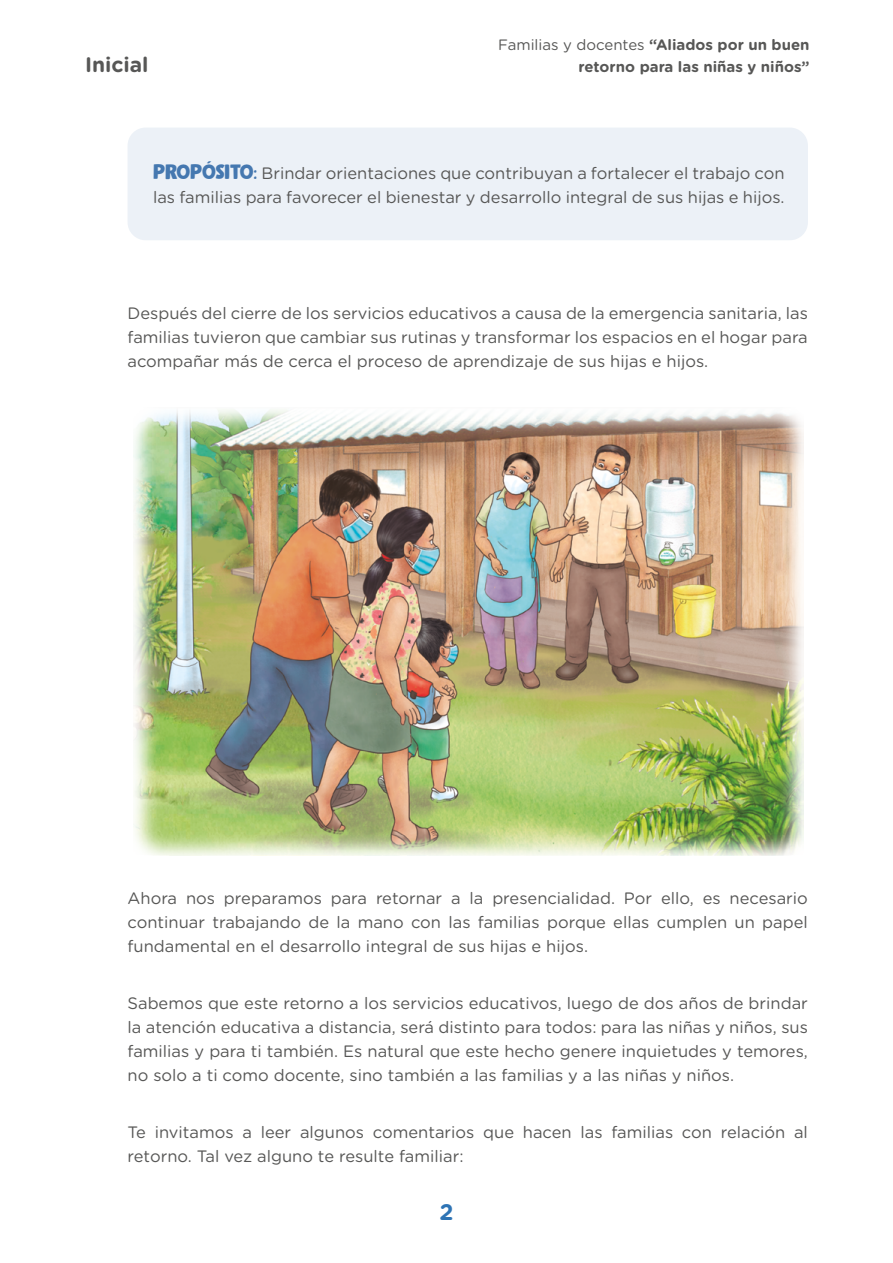
<style>
.page{position:relative;width:893px;height:1263px;background:#fff}
.page>*{position:absolute;margin:0;border:0;box-sizing:border-box;transform-origin:0 0}
.t1{font:700 22.5px "Gotham Rounded";color:#2e74b5}
.t2{font:700 21px "Gotham Rounded";color:#575756}
.Cuerpo_de_texto_alin{font:16.5px/24px "Gotham Rounded";color:#575756;text-align:justify}
.Cuerpo_de_Texto_just{font:16.5px/24px "Gotham Rounded";color:#575756}
.t3{font:15px "Gotham Rounded";color:#575756}
.t4{font:700 15px "Gotham Rounded";color:#575756}
.s1{font-weight:700}
.s2{font-family:"Gumbo DEMO";font-size:21px;color:#4578b0}
</style>
<div class="page">
<div style="left:128px;top:128px;width:680px;height:112px;background:#ecf1f7;border-radius:18px"></div>
<img style="left:133px;top:410px;width:670px;height:446px">
<p class="t3" style="left:498px;top:34px;width:313px">Familias y docentes <span class="s1">“Aliados por un buen</span></p>
<p class="t2" style="left:85px;top:49px;width:65px">Inicial</p>
<p class="t4" style="left:578px;top:56px;width:233px">retorno para las niñas y niños”</p>
<p class="Cuerpo_de_Texto_just" style="left:153px;top:161px;width:633px"><span class="s2">PROPÓSITO:</span> Brindar orientaciones que contribuyan a fortalecer el trabajo con las familias para favorecer el bienestar y desarrollo integral de sus hijas e hijos.</p>
<p class="Cuerpo_de_texto_alin" style="left:128px;top:301px;width:682px">Después del cierre de los servicios educativos a causa de la emergencia sanitaria, las familias tuvieron que cambiar sus rutinas y transformar los espacios en el hogar para acompañar más de cerca el proceso de aprendizaje de sus hijas e hijos.</p>
<p class="Cuerpo_de_texto_alin" style="left:128px;top:886px;width:682px">Ahora nos preparamos para retornar a la presencialidad. Por ello, es necesario continuar trabajando de la mano con las familias porque ellas cumplen un papel fundamental en el desarrollo integral de sus hijas e hijos.</p>
<p class="Cuerpo_de_texto_alin" style="left:128px;top:991px;width:682px">Sabemos que este retorno a los servicios educativos, luego de dos años de brindar la atención educativa a distancia, será distinto para todos: para las niñas y niños, sus familias y para ti también. Es natural que este hecho genere inquietudes y temores, no solo a ti como docente, sino también a las familias y a las niñas y niños.</p>
<p class="Cuerpo_de_texto_alin" style="left:128px;top:1120px;width:682px">Te invitamos a leer algunos comentarios que hacen las familias con relación al retorno. Tal vez alguno te resulte familiar:</p>
<h1 class="t1" style="left:439px;top:1195px;width:16px">2</h1>
</div>
